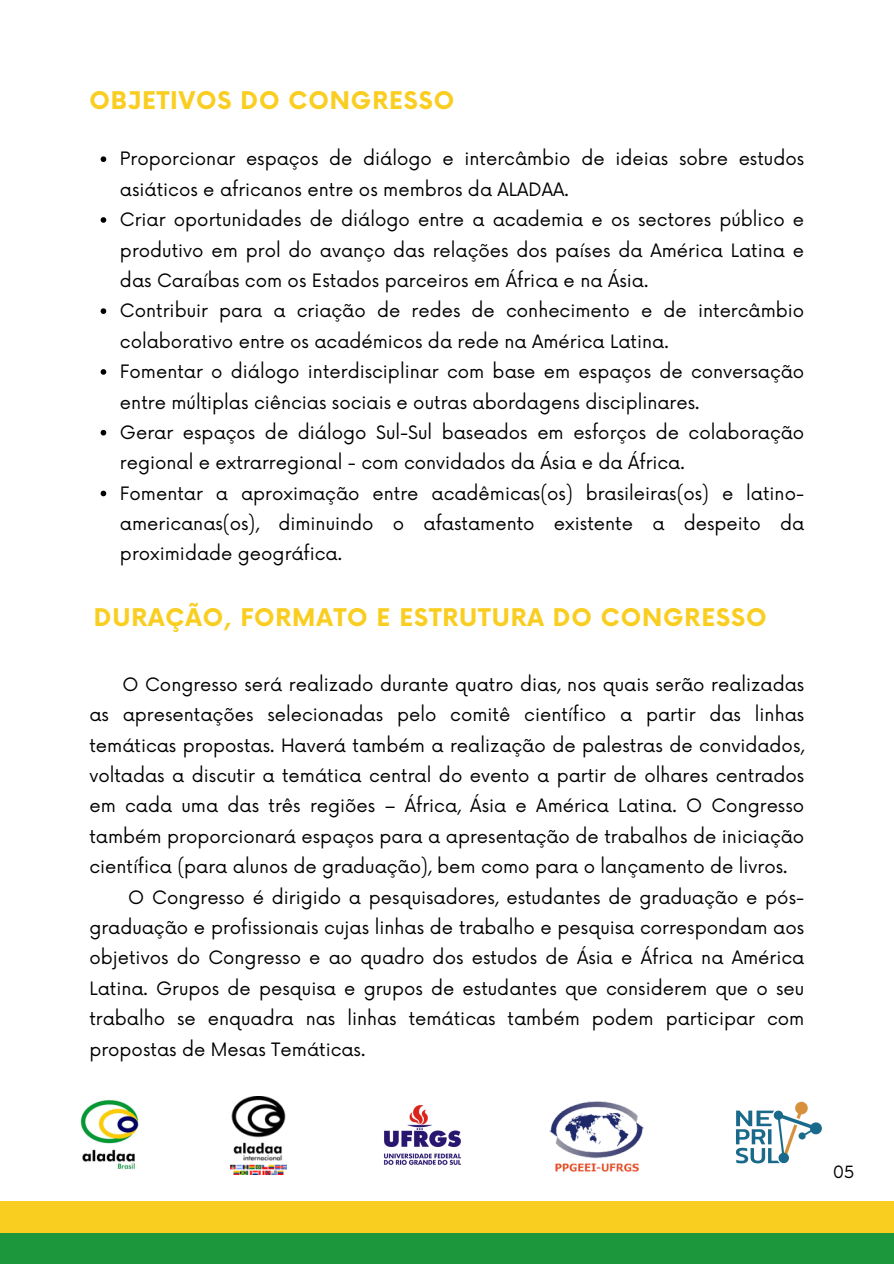
<style>
.page{position:relative;width:894px;height:1264px;background:#fff}
.page>*{position:absolute;margin:0;border:0;box-sizing:border-box;transform-origin:0 0}
.t1{font:700 23.7px "Now";letter-spacing:.035em;color:#f9ce21}
.t2{font:18px/30.3px "Now";color:#000}
.t3{font:16.5px "Now";color:#000}
</style>
<div class="page">
<div style="left:0;top:1232px;width:893px;height:31px;background:#1c973b"></div>
<div style="left:0;top:1200px;width:893px;height:32px;background:#f9ce21"></div>
<img style="left:80px;top:1100px;width:59px;height:70px">
<img style="left:383px;top:1105px;width:78px;height:60px">
<img style="left:549px;top:1101px;width:95px;height:70px">
<img style="left:736px;top:1101px;width:86px;height:63px">
<svg style="left:101px;top:156px;width:5px;height:6px"></svg>
<svg style="left:101px;top:217px;width:5px;height:6px"></svg>
<svg style="left:101px;top:308px;width:5px;height:6px"></svg>
<svg style="left:101px;top:369px;width:5px;height:6px"></svg>
<svg style="left:101px;top:430px;width:5px;height:5px"></svg>
<svg style="left:101px;top:490px;width:5px;height:6px"></svg>
<img style="left:230px;top:1096px;width:56px;height:78px">
<p class="t1" style="left:89px;top:88px;width:366px">OBJETIVOS DO CONGRESSO</p>
<p class="t2" style="left:120px;top:145px;width:685px">Proporcionar espaços de diálogo e intercâmbio de ideias sobre estudos asiáticos e africanos entre os membros da ALADAA.</p>
<p class="t2" style="left:120px;top:205px;width:685px;text-align:justify">Criar oportunidades de diálogo entre a academia e os sectores público e produtivo em prol do avanço das relações dos países da América Latina e das Caraíbas com os Estados parceiros em África e na Ásia.</p>
<p class="t2" style="left:120px;top:296px;width:685px">Contribuir para a criação de redes de conhecimento e de intercâmbio colaborativo entre os académicos da rede na América Latina.</p>
<p class="t2" style="left:120px;top:357px;width:685px">Fomentar o diálogo interdisciplinar com base em espaços de conversação entre múltiplas ciências sociais e outras abordagens disciplinares.</p>
<p class="t2" style="left:120px;top:418px;width:685px">Gerar espaços de diálogo Sul-Sul baseados em esforços de colaboração regional e extrarregional - com convidados da Ásia e da África.</p>
<h1 class="t2" style="left:120px;top:479px;width:685px;text-align:justify">Fomentar a aproximação entre acadêmicas(os) brasileiras(os) e latino&shy;americanas(os), diminuindo o afastamento existente a despeito da proximidade geográfica.</h1>
<p class="t1" style="left:94px;top:604px;width:674px">DURAÇÃO, FORMATO E ESTRUTURA DO CONGRESSO</p>
<p class="t2" style="left:89px;top:670px;width:716px;text-align:justify;text-indent:33px">O Congresso será realizado durante quatro dias, nos quais serão realizadas as apresentações selecionadas pelo comitê científico a partir das linhas temáticas propostas. Haverá também a realização de palestras de convidados, voltadas a discutir a temática central do evento a partir de olhares centrados em cada uma das três regiões – África, Ásia e América Latina. O Congresso também proporcionará espaços para a apresentação de trabalhos de iniciação científica (para alunos de graduação), bem como para o lançamento de livros.</p>
<p class="t2" style="left:89px;top:882px;width:716px;text-align:justify;text-indent:39px">O Congresso é dirigido a pesquisadores, estudantes de graduação e pós&shy;graduação e profissionais cujas linhas de trabalho e pesquisa correspondam aos objetivos do Congresso e ao quadro dos estudos de Ásia e África na América Latina. Grupos de pesquisa e grupos de estudantes que considerem que o seu trabalho se enquadra nas linhas temáticas também podem participar com propostas de Mesas Temáticas.</p>
<h1 class="t3" style="left:832px;top:1162px;width:23px">05</h1>
</div>
